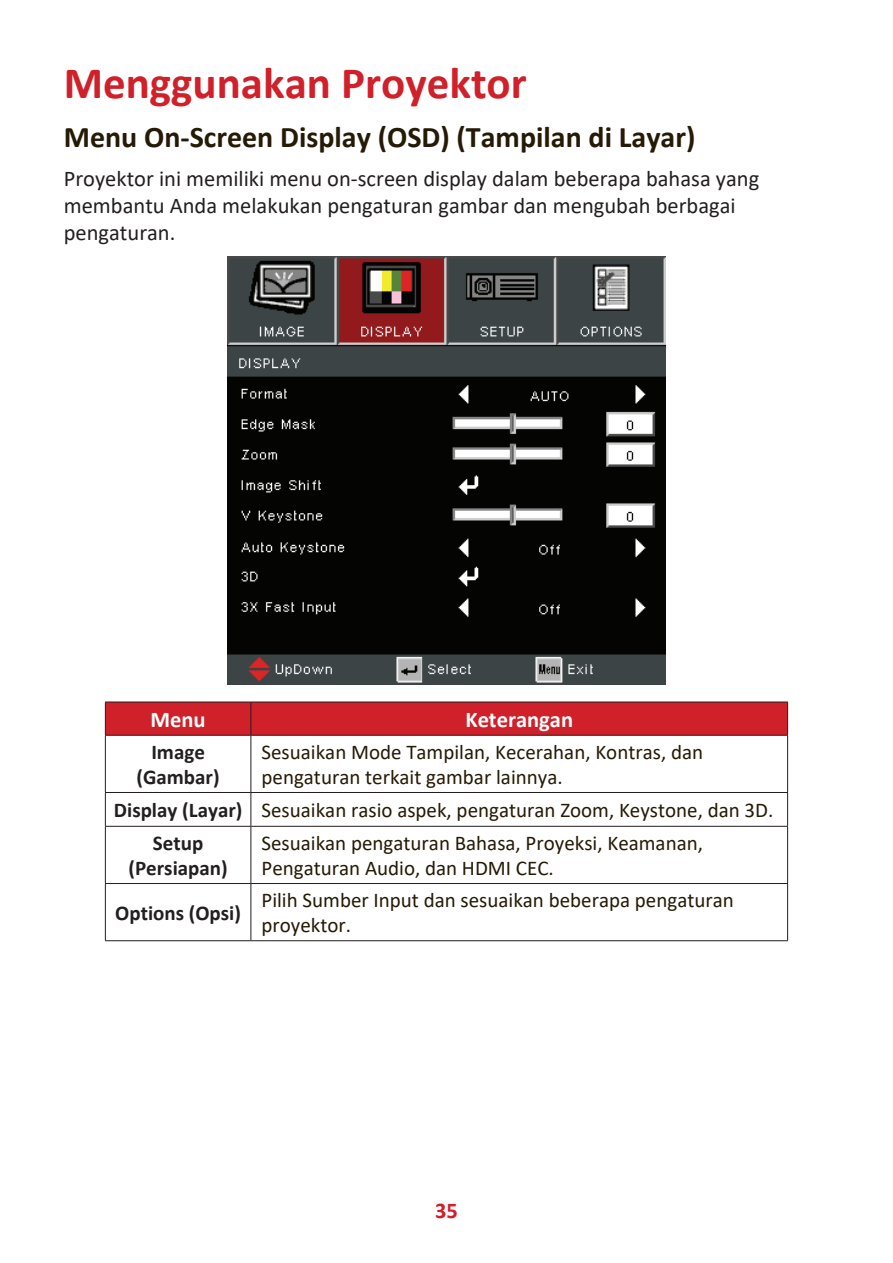
<style>
.page{position:relative;width:893px;height:1263px;background:#fff}
.page>*{position:absolute;margin:0;border:0;box-sizing:border-box;transform-origin:0 0}
.t1{font:700 45px "Calibri";color:#d02029}
.t2{font:700 30px "Calibri";color:#251a05}
.t3{font:22.5px/27px "Calibri";color:#231f20}
.t4{font:700 22.5px "Calibri";color:#fff}
.t5{font:700 22.5px "Calibri";color:#d02029}
.t6{font:21px/25.2px "Calibri";color:#251a05}
.t7{font:700 21px/25.2px "Calibri";color:#231f20;text-align:center}
.s1{font-weight:700;color:#231f20}
</style>
<div class="page">
<img style="left:228px;top:257px;width:437px;height:428px">
<div style="left:106px;top:703px;width:681px;height:32px;background:#d02029"></div>
<hr style="left:105px;top:702px;width:146px;height:1px;background:#231f20">
<hr style="left:105px;top:702px;width:1px;height:33px;background:#231f20">
<hr style="left:251px;top:702px;width:537px;height:1px;background:#231f20">
<hr style="left:250px;top:702px;width:1px;height:33px;background:#231f20">
<hr style="left:787px;top:702px;width:1px;height:33px;background:#231f20">
<hr style="left:105px;top:735px;width:146px;height:1px;background:#231f20">
<hr style="left:105px;top:736px;width:1px;height:56px;background:#231f20">
<hr style="left:251px;top:735px;width:537px;height:1px;background:#231f20">
<hr style="left:250px;top:736px;width:1px;height:56px;background:#231f20">
<hr style="left:787px;top:736px;width:1px;height:56px;background:#231f20">
<hr style="left:105px;top:792px;width:146px;height:1px;background:#231f20">
<hr style="left:105px;top:793px;width:1px;height:33px;background:#231f20">
<hr style="left:251px;top:792px;width:537px;height:1px;background:#231f20">
<hr style="left:250px;top:793px;width:1px;height:33px;background:#231f20">
<hr style="left:787px;top:793px;width:1px;height:33px;background:#231f20">
<hr style="left:105px;top:826px;width:146px;height:1px;background:#231f20">
<hr style="left:105px;top:827px;width:1px;height:56px;background:#231f20">
<hr style="left:251px;top:826px;width:537px;height:1px;background:#231f20">
<hr style="left:250px;top:827px;width:1px;height:56px;background:#231f20">
<hr style="left:787px;top:827px;width:1px;height:56px;background:#231f20">
<hr style="left:105px;top:883px;width:146px;height:1px;background:#231f20">
<hr style="left:105px;top:884px;width:1px;height:56px;background:#231f20">
<hr style="left:251px;top:883px;width:537px;height:1px;background:#231f20">
<hr style="left:250px;top:884px;width:1px;height:56px;background:#231f20">
<hr style="left:787px;top:884px;width:1px;height:56px;background:#231f20">
<hr style="left:105px;top:940px;width:146px;height:1px;background:#231f20">
<hr style="left:251px;top:940px;width:537px;height:1px;background:#231f20">
<h1 class="t1" style="left:64px;top:51px;width:465px">Menggunakan Proyektor</h1>
<h2 class="t2" style="left:64px;top:116px;width:633px">Menu On-Screen Display (OSD) (Tampilan di Layar)</h2>
<p class="t3" style="left:64px;top:164px;width:697px">Proyektor ini memiliki menu on-screen display dalam beberapa bahasa yang membantu Anda melakukan pengaturan gambar dan mengubah berbagai pengaturan.</p>
<p class="t4" style="left:151px;top:703px;width:57px">Menu</p>
<p class="t4" style="left:465px;top:703px;width:109px">Keterangan</p>
<p class="t7" style="left:137px;top:739px;width:85px">Image (Gambar)</p>
<p class="t6" style="left:261px;top:739px;width:443px">Sesuaikan Mode Tampilan, Kecerahan, Kontras, dan pengaturan terkait gambar lainnya.</p>
<p class="t6" style="left:153px;top:793px;width:622px;line-height:32.8px;text-indent:-39px"><span class="s1">Display (Layar)</span> Sesuaikan rasio aspek, pengaturan Zoom, Keystone, dan 3D.<br><span class="s1">Setup</span></p>
<p class="t7" style="left:129px;top:855px;width:101px">(Persiapan)</p>
<p class="t6" style="left:261px;top:830px;width:443px">Sesuaikan pengaturan Bahasa, Proyeksi, Keamanan,<br>Pengaturan Audio, dan HDMI CEC.</p>
<p class="t7" style="left:115px;top:900px;width:127px">Options (Opsi)</p>
<p class="t6" style="left:261px;top:887px;width:474px">Pilih Sumber Input dan sesuaikan beberapa pengaturan proyektor.</p>
<p class="t5" style="left:435px;top:1194px;width:24px">35</p>
</div>
